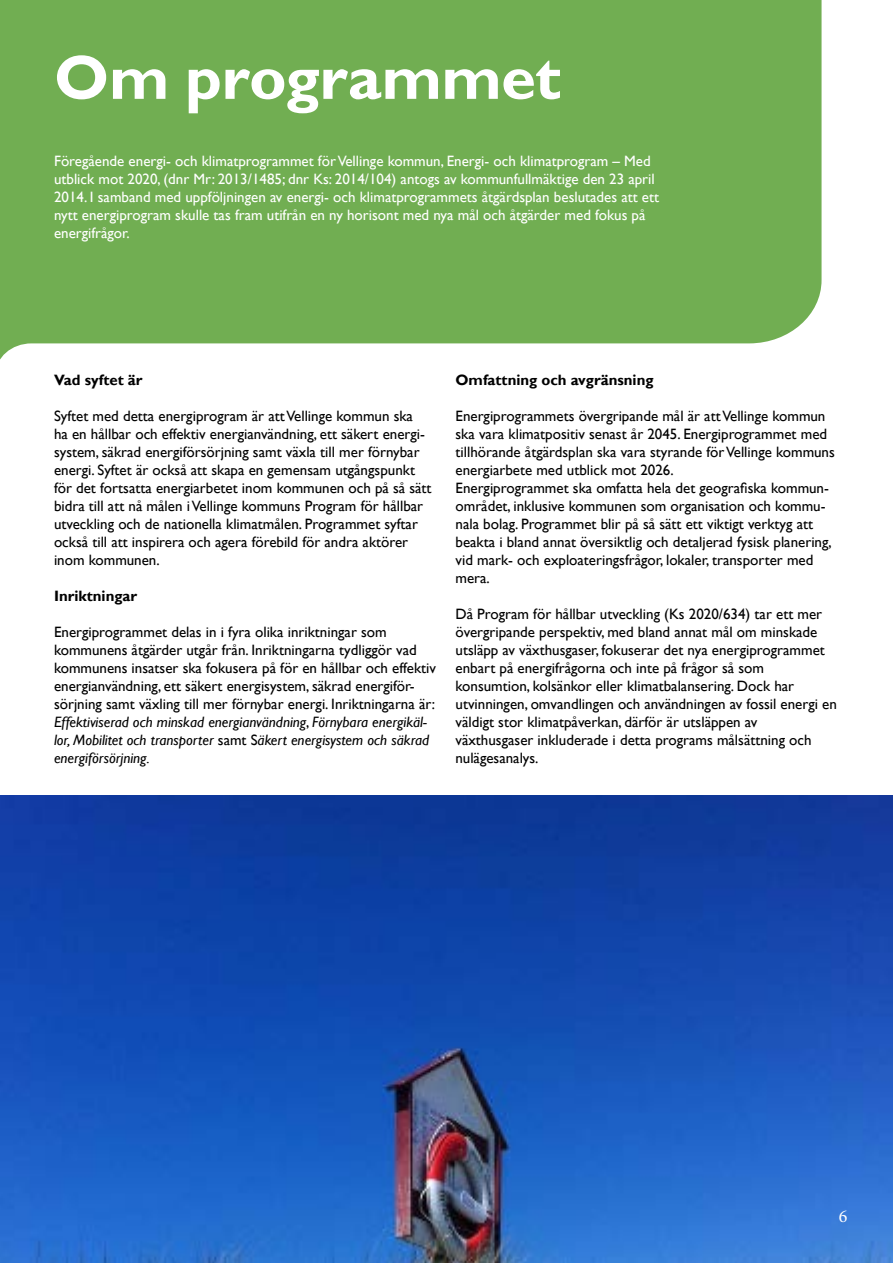
<style>
.page{position:relative;width:893px;height:1263px;background:#fff}
.page>*{position:absolute;margin:0;border:0;box-sizing:border-box;transform-origin:0 0}
.t1{font:700 63px "Gill Sans";letter-spacing:-.005em;color:#fff}
.t2{font:18px "Minion Pro";color:#fff}
.t3{font:15px/18px "Gill Sans";color:#000}
.t4{font:15px/18px "Gill Sans";color:#fff}
.t5{font:700 15px "Gill Sans";color:#000}
.s1{font-style:italic}
</style>
<div class="page">
<img style="left:0;top:795px;width:893px;height:468px">
<div style="left:0;top:0;width:821px;height:360px;background:#71ae52"></div>
<h1 class="t1" style="left:54px;top:40px;width:508px">Om programmet</h1>
<p class="t4" style="left:54px;top:152px;width:607px">Föregående energi- och klimatprogrammet för Vellinge kommun, Energi- och klimatprogram – Med utblick mot 2020, (dnr Mr: 2013/1485; dnr Ks: 2014/104) antogs av kommunfullmäktige den 23 april 2014. I samband med uppföljningen av energi- och klimatprogrammets åtgärdsplan beslutades att ett nytt energiprogram skulle tas fram utifrån en ny horisont med nya mål och åtgärder med fokus på energifrågor.</p>
<p class="t5" style="left:54px;top:371px;width:90px">Vad syftet är</p>
<p class="t3" style="left:54px;top:408px;width:379px">Syftet med detta energiprogram är att Vellinge kommun ska<br>ha en hållbar och effektiv energianvändning, ett säkert energi&shy;system, säkrad energiförsörjning samt växla till mer förnybar energi. Syftet är också att skapa en gemensam utgångspunkt för det fortsatta energiarbetet inom kommunen och på så sätt bidra till att nå målen i Vellinge kommuns Program för hållbar utveckling och de nationella klimatmålen. Programmet syftar också till att inspirera och agera förebild för andra aktörer inom kommunen.</p>
<p class="t5" style="left:54px;top:587px;width:85px">Inriktningar</p>
<p class="t3" style="left:54px;top:624px;width:384px">Energiprogrammet delas in i fyra olika inriktningar som kommunens åtgärder utgår från. Inriktningarna tydliggör vad kommunens insatser ska fokusera på för en hållbar och effektiv energianvändning, ett säkert energisystem, säkrad energiför&shy;sörjning samt växling till mer förnybar energi. Inriktningarna är:<br><span class="s1">Effektiviserad och minskad energianvändning</span>, <span class="s1">Förnybara energikäl&shy;lor, Mobilitet och transporter</span> samt S<span class="s1">äkert energisystem och säkrad energiförsörjning.</span></p>
<p class="t5" style="left:455px;top:371px;width:200px">Omfattning och avgränsning</p>
<p class="t3" style="left:455px;top:408px;width:381px">Energiprogrammets övergripande mål är att Vellinge kommun ska vara klimatpositiv senast år 2045. Energiprogrammet med tillhörande åtgärdsplan ska vara styrande för Vellinge kommuns energiarbete med utblick mot 2026.<br>Energiprogrammet ska omfatta hela det geografiska kommun&shy;området, inklusive kommunen som organisation och kommu&shy;nala bolag. Programmet blir på så sätt ett viktigt verktyg att beakta i bland annat översiktlig och detaljerad fysisk planering, vid mark- och exploateringsfrågor, lokaler, transporter med mera.</p>
<p class="t3" style="left:455px;top:606px;width:383px">Då Program för hållbar utveckling (Ks 2020/634) tar ett mer övergripande perspektiv, med bland annat mål om minskade utsläpp av växthusgaser, fokuserar det nya energiprogrammet enbart på energifrågorna och inte på frågor så som konsumtion, kolsänkor eller klimatbalansering. Dock har utvinningen, omvandlingen och användningen av fossil energi en väldigt stor klimatpåverkan, därför är utsläppen av växthusgaser inkluderade i detta programs målsättning och nulägesanalys.</p>
<p class="t2" style="left:839px;top:1204px;width:10px">6</p>
</div>
